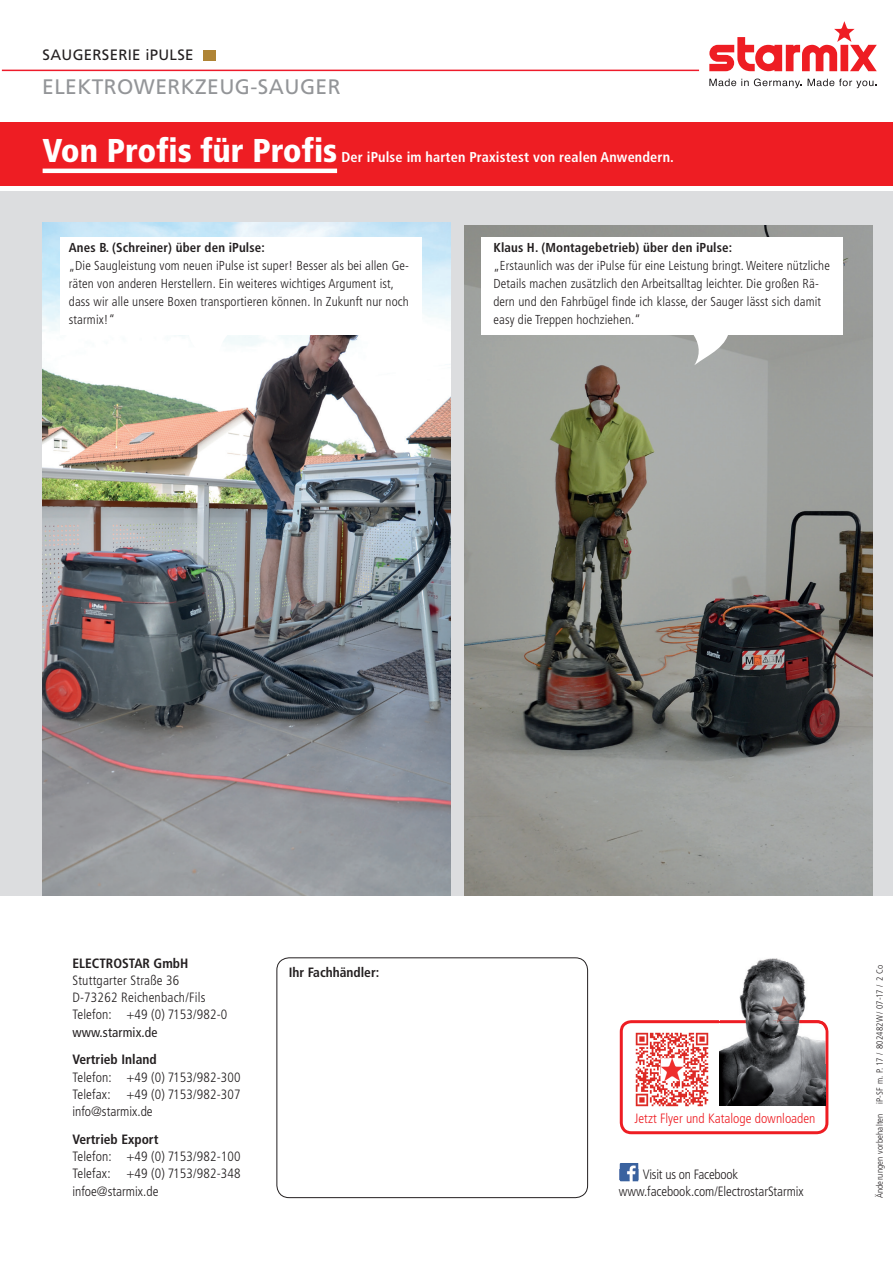
<style>
.page{position:relative;width:893px;height:1263px;background:#fff}
.page>*{position:absolute;margin:0;border:0;box-sizing:border-box;transform-origin:0 0}
.t1{font:900 condensed 33px "Frutiger";color:#fff}
.t2{font:21px "Frutiger";letter-spacing:.02em;color:#939598}
.t3{font:15px "Frutiger";letter-spacing:.02em;color:#231f20}
.t4{font:700 condensed 14.25px "Frutiger";letter-spacing:.01em;color:#fff}
.t5{font:300 condensed 13.5px/17.2px "Frutiger";letter-spacing:.01em;color:#231f20}
.t6{font:700 condensed 13.5px "Frutiger";color:#231f20}
.t7{font:300 condensed 13.5px "Frutiger";color:#ee1d23}
.t8{font:condensed 13.5px "Frutiger";letter-spacing:.01em;color:#231f20}
.t9{font:300 condensed 13.05px/18px "Frutiger";letter-spacing:.01em;color:#231f20}
.t10{font:700 condensed 13.05px "Frutiger";letter-spacing:.01em;color:#231f20}
.t11{font:300 condensed 9px "Frutiger";letter-spacing:.02em;color:#231f20}
</style>
<div class="page">
<div style="left:0;top:191px;width:893px;height:704px;background:#dcdddf"></div>
<div style="left:0;top:122px;width:893px;height:64px;background:#ee1d23"></div>
<hr style="left:2px;top:70px;width:697px;height:1px;background:#ee1b2b">
<svg style="left:709px;top:79px;width:93px;height:9px"></svg>
<svg style="left:808px;top:79px;width:69px;height:9px"></svg>
<svg style="left:709px;top:21px;width:168px;height:50px"></svg>
<img style="left:620px;top:1163px;width:18px;height:18px">
<img style="left:620px;top:1169px;width:18px;height:10px">
<svg style="left:620px;top:1020px;width:208px;height:114px"></svg>
<img style="left:743px;top:958px;width:62px;height:25px">
<img style="left:739px;top:983px;width:33px;height:37px">
<img style="left:772px;top:983px;width:35px;height:37px">
<img style="left:720px;top:1030px;width:105px;height:76px">
<img style="left:720px;top:1020px;width:105px;height:10px">
<img style="left:634px;top:1032px;width:75px;height:75px">
<div style="left:276px;top:957px;width:312px;height:241px;border:1px solid #231f20;border-radius:12px"></div>
<div style="left:204px;top:50px;width:12px;height:10px;background:#af8435"></div>
<img style="left:43px;top:223px;width:408px;height:672px">
<div style="left:61px;top:237px;width:361px;height:98px;background:#fff"></div>
<svg style="left:188px;top:335px;width:52px;height:33px;background:#fdfefe"></svg>
<img style="left:465px;top:225px;width:408px;height:670px">
<div style="left:481px;top:237px;width:361px;height:98px;background:#fff"></div>
<svg style="left:678px;top:335px;width:52px;height:30px;background:#c3c5c3"></svg>
<hr style="left:43px;top:169px;width:294px;height:4px;background:#fff">
<p class="t3" style="left:43px;top:46px;width:152px">SAUGERSERIE iPULSE</p>
<h2 class="t2" style="left:42px;top:74px;width:300px">ELEKTROWERKZEUG-SAUGER</h2>
<h1 class="t1" style="left:43px;top:131px;width:296px">Von Profis für Profis</h1>
<p class="t4" style="left:341px;top:149px;width:334px">Der iPulse im harten Praxistest von realen Anwendern.</p>
<p class="t10" style="left:69px;top:240px;width:197px">Anes B. (Schreiner) über den iPulse:</p>
<p class="t9" style="left:69px;top:257px;width:342px">„Die Saugleistung vom neuen iPulse ist super! Besser als bei allen Ge&shy;räten von anderen Herstellern. Ein weiteres wichtiges Argument ist, dass wir alle unsere Boxen transportieren können. In Zukunft nur noch starmix!“</p>
<p class="t10" style="left:493px;top:240px;width:240px">Klaus H. (Montagebetrieb) über den iPulse:</p>
<p class="t9" style="left:493px;top:257px;width:338px">„Erstaunlich was der iPulse für eine Leistung bringt. Weitere nützliche Details machen zusätzlich den Arbeitsalltag leichter. Die großen Rä&shy;dern und den Fahrbügel finde ich klasse, der Sauger lässt sich damit easy die Treppen hochziehen.“</p>
<p class="t6" style="left:72px;top:955px;width:117px">ELECTROSTAR GmbH</p>
<p class="t5" style="left:72px;top:972px;width:156px">Stuttgarter Straße 36<br>D-73262 Reichenbach/Fils<br>Telefon: +49 (0) 7153/982-0</p>
<p class="t8" style="left:72px;top:1024px;width:87px">www.starmix.de</p>
<p class="t6" style="left:72px;top:1052px;width:86px">Vertrieb Inland</p>
<p class="t5" style="left:72px;top:1068px;width:170px;text-align:justify">Telefon: +49 (0) 7153/982-300<br>Telefax: +49 (0) 7153/982-307 info@starmix.de</p>
<p class="t6" style="left:72px;top:1131px;width:88px">Vertrieb Export</p>
<p class="t5" style="left:72px;top:1148px;width:170px;text-align:justify">Telefon: +49 (0) 7153/982-100<br>Telefax: +49 (0) 7153/982-348 infoe@starmix.de</p>
<p class="t6" style="left:289px;top:964px;width:92px">Ihr Fachhändler:</p>
<p class="t7" style="left:634px;top:1110px;width:182px">Jetzt Flyer und Kataloge downloaden</p>
<p class="t5" style="left:619px;top:1166px;width:186px;text-indent:24px">Visit us on Facebook www.facebook.com/ElectrostarStarmix</p>
<p class="t11" style="left:875px;top:1198px;width:235px;rotate:-90deg">Änderungen vorbehalten iP-SF m. P. 17 / 802482W / 07-17 / 2 Co</p>
</div>
